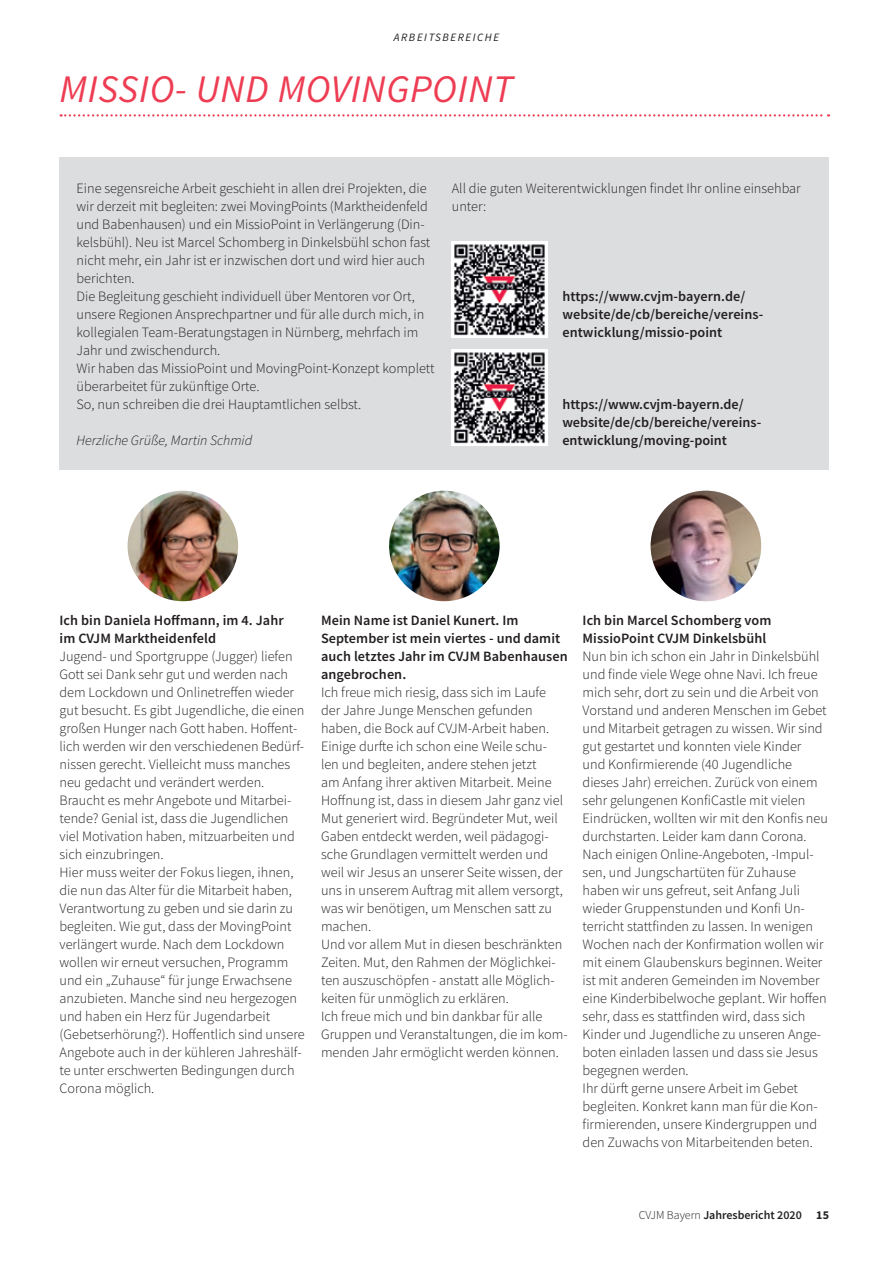
<style>
.page{position:relative;width:893px;height:1263px;background:#fff}
.page>*{position:absolute;margin:0;border:0;box-sizing:border-box;transform-origin:0 0}
.t1{font:italic 39px "Source Sans Pro";letter-spacing:.02em;color:#ee3d53}
.t2{font:300 14.25px/18px "Source Sans Pro";color:#231f20}
.t3{font:600 14.25px/18px "Source Sans Pro";letter-spacing:.005em;color:#231f20}
.t4{font:italic 300 14.25px "Source Sans Pro";color:#231f20}
.t5{font:600 12px "Source Sans Pro";color:#231f20}
.t6{font:italic 11.25px "Source Sans Pro";letter-spacing:.14em;color:#231f20}
.s1{font-weight:300}
.s2{font-weight:700}
</style>
<div class="page">
<div style="left:60px;top:157px;width:769px;height:312px;background:#dcdddf"></div>
<svg style="left:61px;top:114px;width:768px;height:3px"></svg>
<img style="left:128px;top:491px;width:110px;height:110px;border-radius:55px">
<img style="left:389px;top:491px;width:111px;height:110px;border-radius:55px">
<img style="left:651px;top:491px;width:110px;height:110px;border-radius:55px">
<img style="left:452px;top:241px;width:95px;height:96px">
<img style="left:452px;top:349px;width:95px;height:96px">
<p class="t6" style="left:394px;top:30px;width:107px">ARBEITSBEREICHE</p>
<h1 class="t1" style="left:60px;top:64px;width:455px">MISSIO- UND MOVINGPOINT</h1>
<p class="t2" style="left:77px;top:179px;width:359px">Eine segensreiche Arbeit geschieht in allen drei Projekten, die wir derzeit mit begleiten: zwei MovingPoints (Marktheidenfeld und Babenhausen) und ein MissioPoint in Verlängerung (Din&shy;kelsbühl). Neu ist Marcel Schomberg in Dinkelsbühl schon fast nicht mehr, ein Jahr ist er inzwischen dort und wird hier auch berichten.<br>Die Begleitung geschieht individuell über Mentoren vor Ort, unsere Regionen Ansprechpartner und für alle durch mich, in kollegialen Team-Beratungstagen in Nürnberg, mehrfach im Jahr und zwischendurch.<br>Wir haben das MissioPoint und MovingPoint-Konzept komplett überarbeitet für zukünftige Orte.<br>So, nun schreiben die drei Hauptamtlichen selbst.</p>
<p class="t4" style="left:77px;top:432px;width:177px">Herzliche Grüße, Martin Schmid</p>
<p class="t2" style="left:452px;top:179px;width:350px">All die guten Weiterentwicklungen findet Ihr online einsehbar unter:</p>
<p class="t3" style="left:562px;top:287px;width:201px">https://www.cvjm-bayern.de/ website/de/cb/bereiche/vereins&shy;entwicklung/missio-point</p>
<p class="t3" style="left:562px;top:395px;width:199px">https://www.cvjm-bayern.de/ website/de/cb/bereiche/vereins&shy;entwicklung/moving-point</p>
<p class="t3" style="left:60px;top:611px;width:226px">Ich bin Daniela Hoffmann, im 4. Jahr im CVJM Marktheidenfeld</p>
<p class="t2" style="left:60px;top:647px;width:247px">Jugend- und Sportgruppe (Jugger) liefen Gott sei Dank sehr gut und werden nach dem Lockdown und Onlinetreffen wieder gut besucht. Es gibt Jugendliche, die einen großen Hunger nach Gott haben. Hoffent&shy;lich werden wir den verschiedenen Bedürf&shy;nissen gerecht. Vielleicht muss manches neu gedacht und verändert werden.<br>Braucht es mehr Angebote und Mitarbei&shy;tende? Genial ist, dass die Jugendlichen viel Motivation haben, mitzuarbeiten und sich einzubringen.<br>Hier muss weiter der Fokus liegen, ihnen, die nun das Alter für die Mitarbeit haben, Verantwortung zu geben und sie darin zu begleiten. Wie gut, dass der MovingPoint verlängert wurde. Nach dem Lockdown wollen wir erneut versuchen, Programm und ein „Zuhause“ für junge Erwachsene anzubieten. Manche sind neu hergezogen und haben ein Herz für Jugendarbeit (Gebetserhörung?). Hoffentlich sind unsere Angebote auch in der kühleren Jahreshälf&shy;te unter erschwerten Bedingungen durch Corona möglich.</p>
<p class="t3" style="left:321px;top:611px;width:248px">Mein Name ist Daniel Kunert. Im<br>September ist mein viertes - und damit auch letztes Jahr im CVJM Babenhausen angebrochen.</p>
<p class="t2" style="left:321px;top:683px;width:248px">Ich freue mich riesig, dass sich im Laufe der Jahre Junge Menschen gefunden haben, die Bock auf CVJM-Arbeit haben.<br>Einige durfte ich schon eine Weile schu&shy;len und begleiten, andere stehen jetzt<br>am Anfang ihrer aktiven Mitarbeit. Meine Hoffnung ist, dass in diesem Jahr ganz viel Mut generiert wird. Begründeter Mut, weil Gaben entdeckt werden, weil pädagogi&shy;sche Grundlagen vermittelt werden und weil wir Jesus an unserer Seite wissen, der uns in unserem Auftrag mit allem versorgt, was wir benötigen, um Menschen satt zu machen.<br>Und vor allem Mut in diesen beschränkten Zeiten. Mut, den Rahmen der Möglichkei&shy;ten auszuschöpfen - anstatt alle Möglich&shy;keiten für unmöglich zu erklären.<br>Ich freue mich und bin dankbar für alle Gruppen und Veranstaltungen, die im kom&shy;menden Jahr ermöglicht werden können.</p>
<p class="t3" style="left:583px;top:611px;width:190px">Ich bin Marcel Schomberg vom<br>MissioPoint CVJM Dinkelsbühl</p>
<p class="t2" style="left:583px;top:647px;width:247px">Nun bin ich schon ein Jahr in Dinkelsbühl und finde viele Wege ohne Navi. Ich freue mich sehr, dort zu sein und die Arbeit von Vorstand und anderen Menschen im Gebet und Mitarbeit getragen zu wissen. Wir sind gut gestartet und konnten viele Kinder<br>und Konfirmierende (40 Jugendliche dieses Jahr) erreichen. Zurück von einem sehr gelungenen KonfiCastle mit vielen Eindrücken, wollten wir mit den Konfis neu durchstarten. Leider kam dann Corona.<br>Nach einigen Online-Angeboten, -Impul&shy;sen, und Jungschartüten für Zuhause haben wir uns gefreut, seit Anfang Juli wieder Gruppenstunden und Konfi Un&shy;terricht stattfinden zu lassen. In wenigen Wochen nach der Konfirmation wollen wir mit einem Glaubenskurs beginnen. Weiter ist mit anderen Gemeinden im November eine Kinderbibelwoche geplant. Wir hoffen sehr, dass es stattfinden wird, dass sich Kinder und Jugendliche zu unseren Ange&shy;boten einladen lassen und dass sie Jesus begegnen werden.<br>Ihr dürft gerne unsere Arbeit im Gebet begleiten. Konkret kann man für die Kon&shy;firmierenden, unsere Kindergruppen und den Zuwachs von Mitarbeitenden beten.</p>
<p class="t5" style="left:639px;top:1207px;width:192px"><span class="s1">CVJM Bayern</span> Jahresbericht 2020 <span class="s2">15</span></p>
</div>
